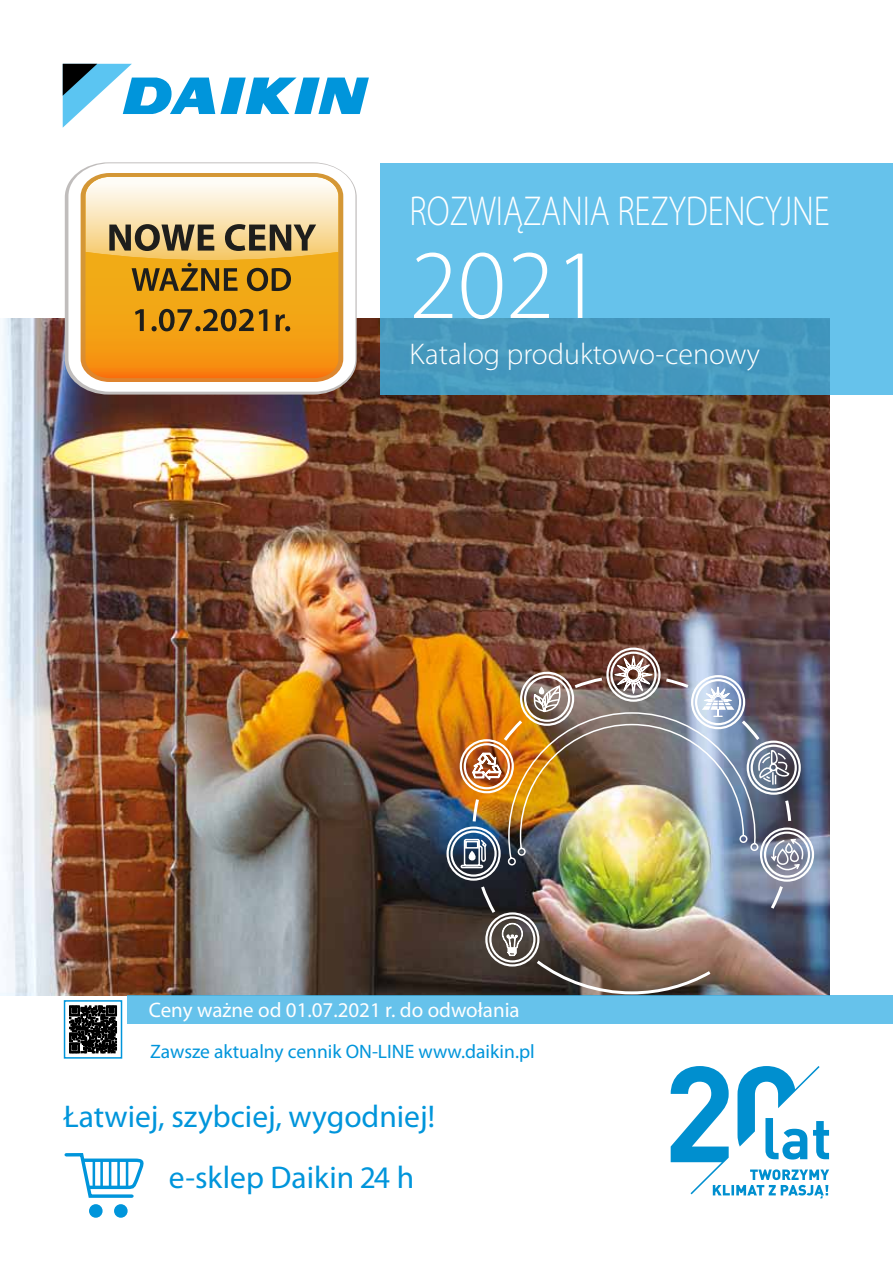
<style>
.page{position:relative;width:893px;height:1263px;background:#fff}
.page>*{position:absolute;margin:0;border:0;box-sizing:border-box;transform-origin:0 0}
.t1{font:300 99px "Myriad Pro";color:#fff}
.t2{font:300 42px "Myriad Pro";color:#fff;scale:.81 1}
.t3{font:31.5px/61.5px "Myriad Pro";color:#0095db}
.t4{font:300 30px "Myriad Pro";color:#fff}
.t5{font:21px "Myriad Pro";color:#fff}
.t6{font:19.5px "Myriad Pro";color:#0095db}
</style>
<div class="page">
<svg style="left:63px;top:64px;width:306px;height:64px"></svg>
<div style="left:89px;top:1204px;width:14px;height:14px;background:#0095db;border-radius:50%"></div>
<div style="left:114px;top:1204px;width:14px;height:14px;background:#0095db;border-radius:50%"></div>
<svg style="left:64px;top:1153px;width:80px;height:45px"></svg>
<hr style="left:93px;top:1160px;width:2px;height:28px;background:#0095db">
<hr style="left:100px;top:1160px;width:3px;height:27px;background:#0095db">
<hr style="left:109px;top:1159px;width:2px;height:28px;background:#0095db">
<hr style="left:117px;top:1159px;width:3px;height:27px;background:#0095db">
<hr style="left:126px;top:1159px;width:2px;height:27px;background:#0095db">
<svg style="left:671px;top:1066px;width:158px;height:132px"></svg>
<img style="left:0;top:319px;width:829px;height:676px">
<svg style="left:381px;top:163px;width:512px;height:231px;background:#5cb6de"></svg>
<svg style="left:459px;top:670px;width:116px;height:124px;background:#c57c2c"></svg>
<svg style="left:605px;top:647px;width:57px;height:28px"></svg>
<img style="left:471px;top:675px;width:322px;height:319px">
<svg style="left:690px;top:674px;width:56px;height:37px"></svg>
<svg style="left:446px;top:825px;width:56px;height:57px"></svg>
<svg style="left:484px;top:911px;width:57px;height:57px"></svg>
<svg style="left:759px;top:826px;width:56px;height:57px"></svg>
<img style="left:507px;top:711px;width:300px;height:160px">
<div style="left:128px;top:995px;width:765px;height:28px;background:#66c2eb"></div>
<svg style="left:69px;top:1006px;width:48px;height:47px;background:#232323"></svg>
<div style="left:64px;top:1000px;width:58px;height:59px;border:2px solid #0095db"></div>
<svg style="left:65px;top:162px;width:292px;height:233px;background:#b6afb0"></svg>
<svg style="left:68px;top:163px;width:287px;height:229px"></svg>
<svg style="left:81px;top:173px;width:262px;height:209px;background:#dd9e4a"></svg>
<svg style="left:85px;top:291px;width:253px;height:87px;background:#f39913"></svg>
<svg style="left:85px;top:177px;width:253px;height:114px;background:#d6b97b"></svg>
<svg style="left:135px;top:309px;width:9px;height:22px"></svg>
<svg style="left:152px;top:309px;width:115px;height:22px;background:#a27117"></svg>
<svg style="left:276px;top:314px;width:14px;height:17px"></svg>
<h2 class="t2" style="left:409px;top:186px;width:520px">ROZWIĄZANIA REZYDENCYJNE</h2>
<h1 class="t1" style="left:409px;top:225px;width:195px">2021</h1>
<p class="t4" style="left:409px;top:336px;width:352px">Katalog produktowo-cenowy</p>
<p class="t5" style="left:149px;top:997px;width:372px">Ceny ważne od 01.07.2021 r. do odwołania</p>
<p class="t6" style="left:150px;top:1039px;width:386px">Zawsze aktualny cennik ON-LINE www.daikin.pl</p>
<p class="t3" style="left:169px;top:1085px;width:268px;text-indent:-105px">Łatwiej, szybciej, wygodniej! e-sklep Daikin 24 h</p>
</div>
